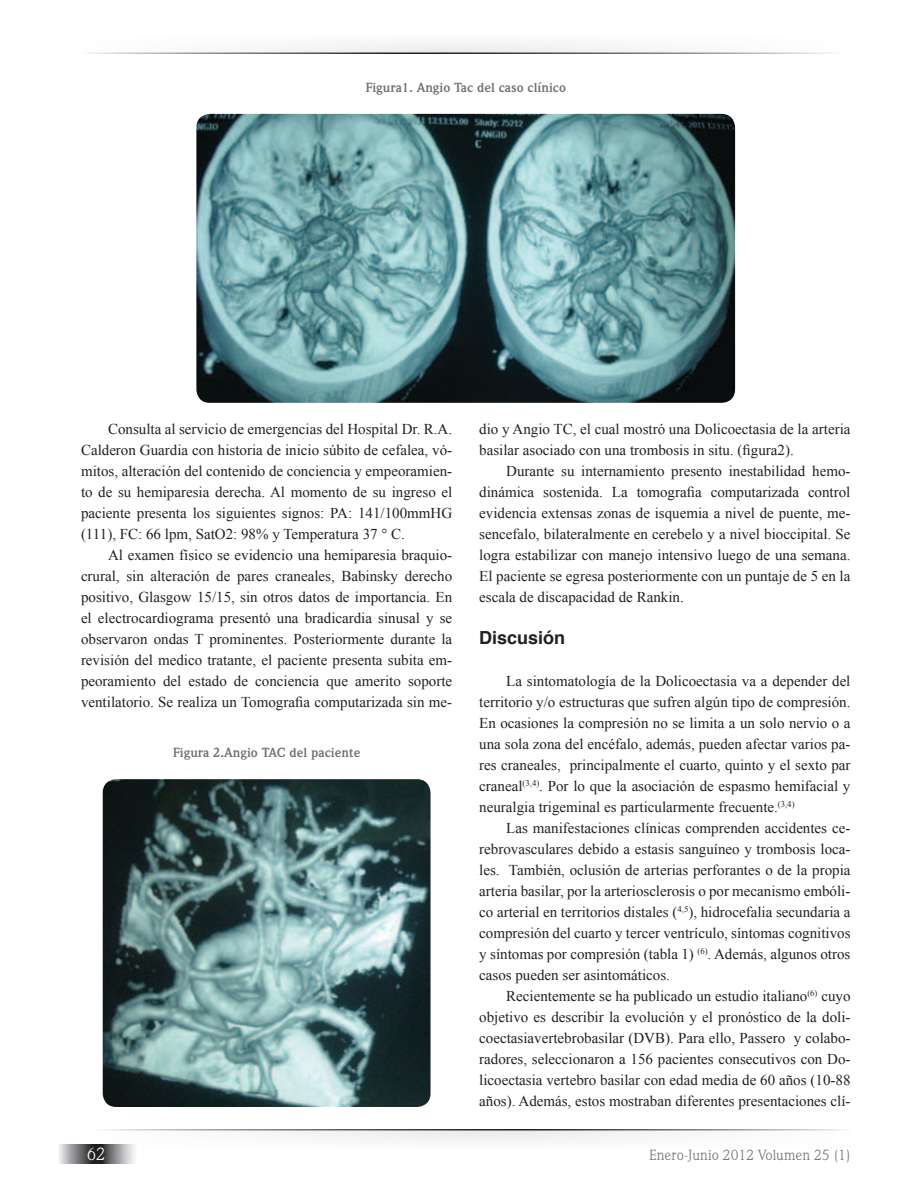
<style>
.page{position:relative;width:918px;height:1188px;background:#fff}
.page>*{position:absolute;margin:0;border:0;box-sizing:border-box;transform-origin:0 0}
.t1{font:700 18px "Helvetica";color:#231f20}
.t2{font:18px "Weidemann IT Cby BT";color:#fff}
.t3{font:15px/21px "Times New Roman";color:#231f20;text-align:justify}
.t4{font:15px "Weidemann IT Cby BT";color:#6d6f71}
.t5{font:700 13.5px "Weidemann IT Cby BT";color:#6d6f71}
</style>
<div class="page">
<div style="left:81px;top:1131px;width:769px;height:20px;background:#fafafa"></div>
<div style="left:81px;top:32px;width:769px;height:20px;background:#fbfbfb"></div>
<svg style="left:59px;top:1144px;width:76px;height:20px;background:#838385"></svg>
<img style="left:196px;top:114px;width:539px;height:289px">
<img style="left:103px;top:779px;width:328px;height:328px">
<p class="t5" style="left:365px;top:79px;width:202px">Figura1. Angio Tac del caso clínico</p>
<p class="t3" style="left:81px;top:418px;width:373px;text-indent:27px">Consulta al servicio de emergencias del Hospital Dr. R.A.<br>Calderon Guardia con historia de inicio súbito de cefalea, vó&shy;mitos, alteración del contenido de conciencia y empeoramien&shy;to de su hemiparesia derecha. Al momento de su ingreso el paciente presenta los siguientes signos: PA: 141/100mmHG (111), FC: 66 lpm, SatO2: 98% y Temperatura 37 ° C.</p>
<p class="t3" style="left:81px;top:544px;width:373px;text-indent:27px">Al examen físico se evidencio una hemiparesia braquio&shy;crural, sin alteración de pares craneales, Babinsky derecho positivo, Glasgow 15/15, sin otros datos de importancia. En el electrocardiograma presentó una bradicardia sinusal y se observaron ondas T prominentes. Posteriormente durante la revisión del medico tratante, el paciente presenta subita em&shy;peoramiento del estado de conciencia que amerito soporte ventilatorio. Se realiza un Tomografia computarizada sin me-</p>
<p class="t5" style="left:173px;top:744px;width:189px">Figura 2.Angio TAC del paciente</p>
<p class="t3" style="left:479px;top:418px;width:373px">dio y Angio TC, el cual mostró una Dolicoectasia de la arteria basilar asociado con una trombosis in situ. (figura2).</p>
<p class="t3" style="left:479px;top:460px;width:373px;text-indent:27px">Durante su internamiento presento inestabilidad hemo&shy;dinámica sostenida. La tomografia computarizada control evidencia extensas zonas de isquemia a nivel de puente, me&shy;sencefalo, bilateralmente en cerebelo y a nivel bioccipital. Se logra estabilizar con manejo intensivo luego de una semana.<br>El paciente se egresa posteriormente con un puntaje de 5 en la escala de discapacidad de Rankin.</p>
<p class="t1" style="left:479px;top:625px;width:88px">Discusión</p>
<p class="t3" style="left:479px;top:670px;width:373px;text-indent:27px">La sintomatología de la Dolicoectasia va a depender del territorio y/o estructuras que sufren algún tipo de compresión.<br>En ocasiones la compresión no se limita a un solo nervio o a una sola zona del encéfalo, además, pueden afectar varios pa&shy;res craneales, principalmente el cuarto, quinto y el sexto par craneal<sup>(3,4)</sup>. Por lo que la asociación de espasmo hemifacial y neuralgia trigeminal es particularmente frecuente.<sup>(3,4)</sup></p>
<p class="t3" style="left:479px;top:817px;width:373px;text-indent:27px">Las manifestaciones clínicas comprenden accidentes ce&shy;rebrovasculares debido a estasis sanguíneo y trombosis loca&shy;les. También, oclusión de arterias perforantes o de la propia arteria basilar, por la arteriosclerosis o por mecanismo embóli&shy;co arterial en territorios distales (<sup>4,5</sup>), hidrocefalia secundaria a compresión del cuarto y tercer ventrículo, síntomas cognitivos y síntomas por compresión (tabla 1) <sup>(6)</sup>. Además, algunos otros casos pueden ser asintomáticos.</p>
<p class="t3" style="left:479px;top:985px;width:373px;text-indent:27px">Recientemente se ha publicado un estudio italiano<sup>(6)</sup> cuyo objetivo es describir la evolución y el pronóstico de la doli&shy;coectasiavertebrobasilar (DVB). Para ello, Passero y colabo&shy;radores, seleccionaron a 156 pacientes consecutivos con Do&shy;licoectasia vertebro basilar con edad media de 60 años (10-88 años). Además, estos mostraban diferentes presentaciones clí-</p>
<p class="t2" style="left:87px;top:1143px;width:20px">62</p>
<p class="t4" style="left:649px;top:1146px;width:203px">Enero-Junio 2012 Volumen 25 (1)</p>
</div>
